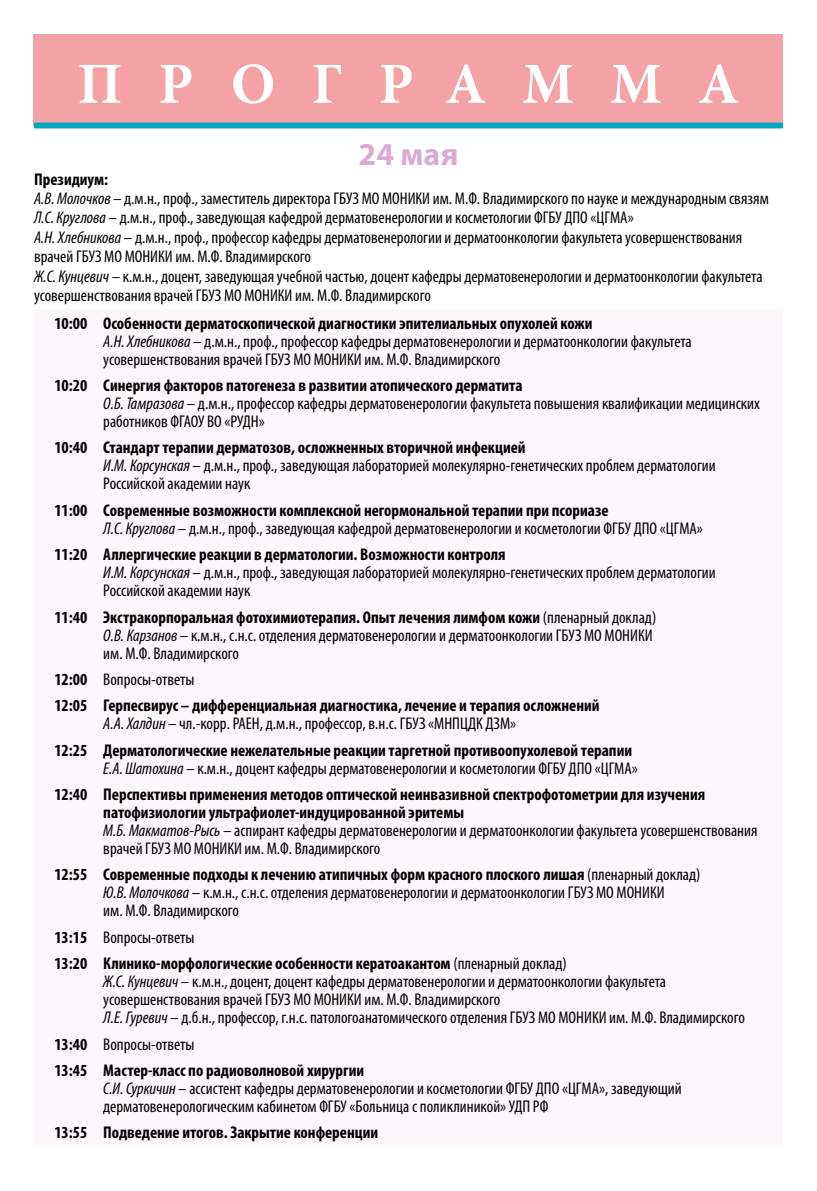
<style>
.page{position:relative;width:817px;height:1191px;background:#fff}
.page>*{position:absolute;margin:0;border:0;box-sizing:border-box;transform-origin:0 0}
.t1{font:700 58.2px "Minion Pro";letter-spacing:.62em;color:#fff}
.t2{font:700 32px "Myriad Pro";color:#daacd1}
.t3{font:condensed 17px/18px "Myriad Pro";color:#000}
.t4{font:700 condensed 17px/26.4px "Myriad Pro";color:#000}
.s1{font-weight:700}
.s2{font-style:italic}
.s3{font-weight:400}
.s4{font-weight:400;font-style:italic}
</style>
<div class="page">
<div style="left:34px;top:34px;width:749px;height:91px;background:#f4a2a6"></div>
<div style="left:34px;top:123px;width:749px;height:5px;background:#00a8c1"></div>
<h1 class="t1" style="left:78px;top:43px;width:663px">ПРОГРАММА</h1>
<h2 class="t2" style="left:358px;top:134px;width:101px">24 мая</h2>
<p class="t3" style="left:34px;top:169px;width:736px;line-height:19.4px"><span class="s1">Президиум:<br></span><span class="s2">А.В. Молочков –</span> д.м.н., проф., заместитель директора ГБУЗ МО МОНИКИ им. М.Ф. Владимирского по науке и международным связям <span class="s2">Л.С. Круглова</span> – д.м.н., проф., заведующая кафедрой дерматовенерологии и косметологии ФГБУ ДПО «ЦГМА»<br><span class="s2">А.Н. Хлебникова</span> – д.м.н., проф., профессор кафедры дерматовенерологии и дерматоонкологии факультета усовершенствования врачей ГБУЗ МО МОНИКИ им. М.Ф. Владимирского<br><span class="s2">Ж.С. Кунцевич</span> – к.м.н., доцент, заведующая учебной частью, доцент кафедры дерматовенерологии и дерматоонкологии факультета усовершенствования врачей ГБУЗ МО МОНИКИ им. М.Ф. Владимирского</p>
<p class="t3" style="left:103px;top:314px;width:590px;text-indent:-49px"><span class="s1">10:00 Особенности дерматоскопической диагностики эпителиальных опухолей кожи<br></span><span class="s2">А.Н. Хлебникова</span> – д.м.н., проф., профессор кафедры дерматовенерологии и дерматоонкологии факультета усовершенствования врачей ГБУЗ МО МОНИКИ им. М.Ф. Владимирского</p>
<p class="t3" style="left:103px;top:376px;width:657px;text-indent:-49px"><span class="s1">10:20 Синергия факторов патогенеза в развитии атопического дерматита<br></span><span class="s2">О.Б. Тамразова</span> – д.м.н., профессор кафедры дерматовенерологии факультета повышения квалификации медицинских работников ФГАОУ ВО «РУДН»</p>
<p class="t3" style="left:103px;top:438px;width:613px;text-indent:-49px"><span class="s1">10:40 Стандарт терапии дерматозов, осложненных вторичной инфекцией<br></span><span class="s2">И.М. Корсунская</span> – д.м.н., проф., заведующая лабораторией молекулярно-генетических проблем дерматологии<br>Российской академии наук</p>
<p class="t3" style="left:103px;top:501px;width:601px;text-indent:-49px"><span class="s1">11:00 Современные возможности комплексной негормональной терапии при псориазе<br></span><span class="s2">Л.С. Круглова</span> – д.м.н., проф., заведующая кафедрой дерматовенерологии и косметологии ФГБУ ДПО «ЦГМА»</p>
<p class="t3" style="left:103px;top:545px;width:613px;text-indent:-49px"><span class="s1">11:20 Аллергические реакции в дерматологии. Возможности контроля<br></span><span class="s2">И.М. Корсунская</span> – д.м.н., проф., заведующая лабораторией молекулярно-генетических проблем дерматологии<br>Российской академии наук</p>
<p class="t3" style="left:103px;top:607px;width:554px;text-indent:-49px"><span class="s1">11:40 Экстракорпоральная фотохимиотерапия. Опыт лечения лимфом кожи</span> (пленарный доклад)<br><span class="s2">О.В. Карзанов</span> – к.м.н., с.н.с. отделения дерматовенерологии и дерматоонкологии ГБУЗ МО МОНИКИ им. М.Ф. Владимирского</p>
<p class="t4" style="left:54px;top:665px;width:546px">12:00 <span class="s3">Вопросы-ответы<br></span>12:05 Герпесвирус – дифференциальная диагностика, лечение и терапия осложнений</p>
<p class="t4" style="left:54px;top:710px;width:579px;text-indent:49px"><span class="s4">А.А. Халдин –</span> <span class="s3">чл.-корр. РАЕН, д.м.н., профессор, в.н.с. ГБУЗ «МНПЦДК ДЗМ»<br></span>12:25 Дерматологические нежелательные реакции таргетной противоопухолевой терапии</p>
<p class="t4" style="left:54px;top:754px;width:652px;text-indent:49px"><span class="s4">Е.А. Шатохина</span> <span class="s3">– к.м.н., доцент кафедры дерматовенерологии и косметологии ФГБУ ДПО «ЦГМА»<br></span>12:40 Перспективы применения методов оптической неинвазивной спектрофотометрии для изучения</p>
<p class="t3" style="left:103px;top:803px;width:655px"><span class="s1">патофизиологии ультрафиолет-индуцированной эритемы<br></span><span class="s2">М.Б. Макматов-Рысь</span> – аспирант кафедры дерматовенерологии и дерматоонкологии факультета усовершенствования врачей ГБУЗ МО МОНИКИ им. М.Ф. Владимирского</p>
<p class="t3" style="left:103px;top:865px;width:598px;text-indent:-49px"><span class="s1">12:55 Современные подходы к лечению атипичных форм красного плоского лишая</span> (пленарный доклад)<br><span class="s2">Ю.В. Молочкова</span> – к.м.н., с.н.с. отделения дерматовенерологии и дерматоонкологии ГБУЗ МО МОНИКИ<br>им. М.Ф. Владимирского</p>
<p class="t4" style="left:54px;top:923px;width:514px">13:15 <span class="s3">Вопросы-ответы<br></span>13:20 Клинико-морфологические особенности кератоакантом <span class="s3">(пленарный доклад)</span></p>
<p class="t3" style="left:103px;top:972px;width:643px"><span class="s2">Ж.С. Кунцевич</span> – к.м.н., доцент, доцент кафедры дерматовенерологии и дерматоонкологии факультета усовершенствования врачей ГБУЗ МО МОНИКИ им. М.Ф. Владимирского<br><span class="s2">Л.Е. Гуревич</span> – д.б.н., профессор, г.н.с. патологоанатомического отделения ГБУЗ МО МОНИКИ им. М.Ф. Владимирского</p>
<p class="t4" style="left:54px;top:1030px;width:311px">13:40 <span class="s3">Вопросы-ответы<br></span>13:45 Мастер-класс по радиоволновой хирургии</p>
<p class="t3" style="left:103px;top:1079px;width:580px"><span class="s2">С.И. Суркичин</span> – ассистент кафедры дерматовенерологии и косметологии ФГБУ ДПО «ЦГМА», заведующий дерматовенерологическим кабинетом ФГБУ «Больница с поликлиникой» УДП РФ</p>
<p class="t4" style="left:54px;top:1119px;width:325px">13:55 Подведение итогов. Закрытие конференции</p>
</div>
